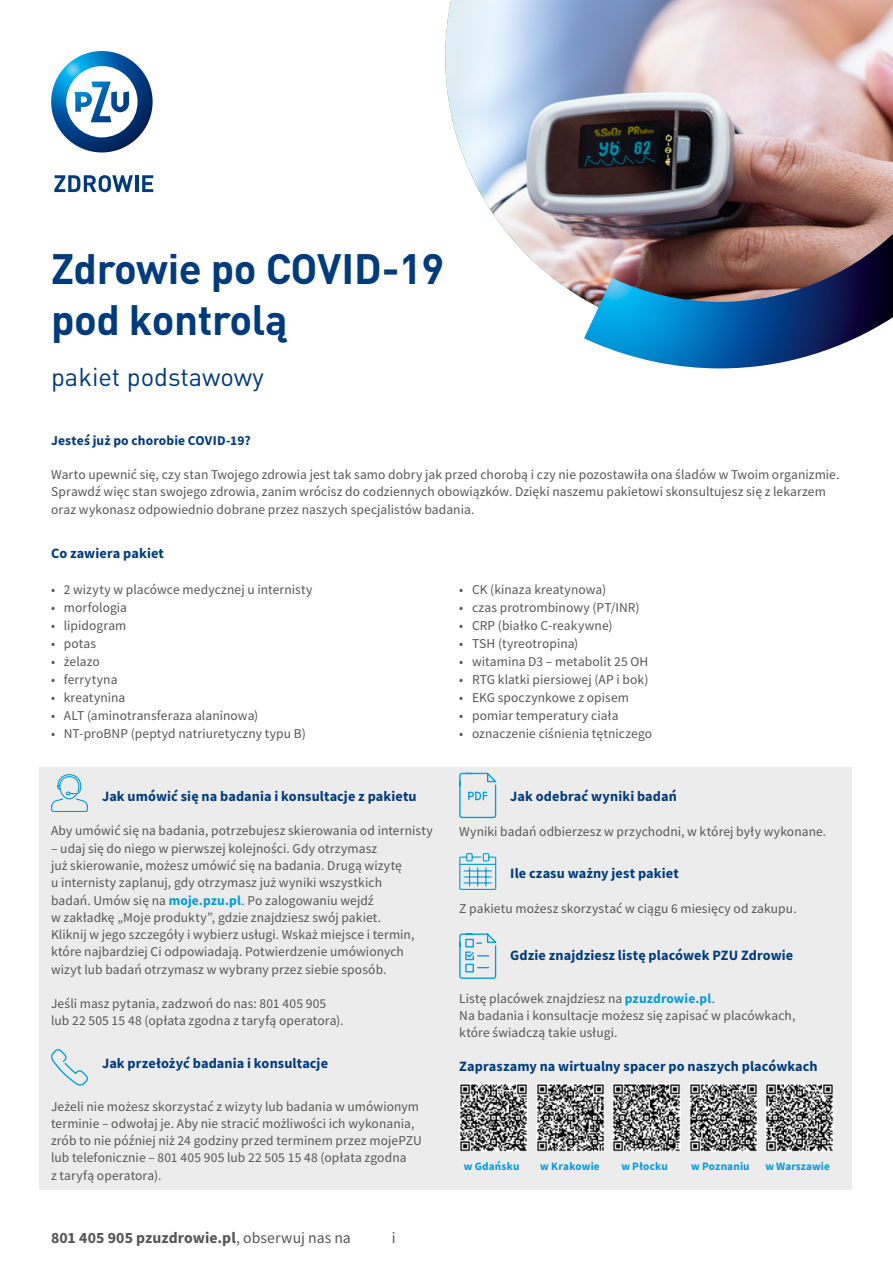
<style>
.page{position:relative;width:893px;height:1263px;background:#fff}
.page>*{position:absolute;margin:0;border:0;box-sizing:border-box;transform-origin:0 0}
.t1{font:700 42px/51px "DIN Pro Pl";letter-spacing:-.01em;color:#003b7c}
.t2{font:25.5px "DIN Pro Pl";color:#003b7c}
.t3{font:700 15.75px "Source Sans Pro";letter-spacing:.005em;color:#565655}
.t4{font:15.75px "Source Sans Pro";color:#565655}
.t5{font:700 14.25px "Source Sans Pro";letter-spacing:.01em;color:#003b7c}
.t6{font:13.5px/17.2px "Source Sans Pro";letter-spacing:.005em;color:#565655}
.t7{font:700 13.5px "Source Sans Pro";letter-spacing:.01em;color:#003b7c}
.t8{font:700 11.25px "Source Sans Pro";letter-spacing:.015em;color:#039bd8}
.s1{font-weight:700;color:#039bd8}
.s2{font-weight:400}
.s3{color:#6e6e6e}
</style>
<div class="page">
<img style="left:445px;top:0;width:448px;height:300px">
<div style="left:40px;top:767px;width:812px;height:423px;background:#ececec"></div>
<svg style="left:51px;top:51px;width:102px;height:101px"></svg>
<svg style="left:54px;top:175px;width:79px;height:17px"></svg>
<hr style="left:135px;top:175px;width:3px;height:17px;background:#003b7c">
<svg style="left:142px;top:175px;width:11px;height:17px"></svg>
<svg style="left:51px;top:774px;width:37px;height:38px"></svg>
<svg style="left:51px;top:1049px;width:37px;height:37px"></svg>
<svg style="left:459px;top:772px;width:38px;height:47px"></svg>
<svg style="left:459px;top:853px;width:38px;height:37px"></svg>
<svg style="left:459px;top:933px;width:38px;height:46px"></svg>
<img style="left:460px;top:1083px;width:68px;height:68px">
<img style="left:536px;top:1083px;width:68px;height:68px">
<img style="left:613px;top:1083px;width:68px;height:68px">
<img style="left:689px;top:1083px;width:68px;height:68px">
<img style="left:766px;top:1083px;width:68px;height:68px">
<svg style="left:584px;top:234px;width:309px;height:134px;background:#566c88"></svg>
<h1 class="t1" style="left:51px;top:242px;width:395px">Zdrowie po COVID-19 pod kontrolą</h1>
<h2 class="t2" style="left:51px;top:361px;width:214px">pakiet podstawowy</h2>
<p class="t7" style="left:51px;top:431px;width:201px">Jesteś już po chorobie COVID-19?</p>
<p class="t6" style="left:51px;top:466px;width:790px">Warto upewnić się, czy stan Twojego zdrowia jest tak samo dobry jak przed chorobą i czy nie pozostawiła ona śladów w Twoim organizmie.<br>Sprawdź więc stan swojego zdrowia, zanim wrócisz do codziennych obowiązków. Dzięki naszemu pakietowi skonsultujesz się z lekarzem oraz wykonasz odpowiednio dobrane przez naszych specjalistów badania.</p>
<p class="t5" style="left:51px;top:544px;width:114px">Co zawiera pakiet</p>
<p class="t6" style="left:51px;top:581px;width:263px">• 2 wizyty w placówce medycznej u internisty</p>
<p class="t6" style="left:51px;top:599px;width:78px">• morfologia</p>
<p class="t6" style="left:51px;top:617px;width:77px">• lipidogram</p>
<p class="t6" style="left:51px;top:635px;width:47px">• potas</p>
<p class="t6" style="left:51px;top:653px;width:50px">• żelazo</p>
<p class="t6" style="left:51px;top:671px;width:68px">• ferrytyna</p>
<p class="t6" style="left:51px;top:689px;width:76px">• kreatynina</p>
<p class="t6" style="left:51px;top:707px;width:209px">• ALT (aminotransferaza alaninowa)</p>
<p class="t6" style="left:51px;top:725px;width:256px">• NT-proBNP (peptyd natriuretyczny typu B)</p>
<p class="t5" style="left:102px;top:786px;width:316px">Jak umówić się na badania i konsultacje z pakietu</p>
<p class="t6" style="left:51px;top:822px;width:383px">Aby umówić się na badania, potrzebujesz skierowania od internisty</p>
<p class="t6" style="left:51px;top:839px;width:365px">– udaj się do niego w pierwszej kolejności. Gdy otrzymasz<br>już skierowanie, możesz umówić się na badania. Drugą wizytę<br>u internisty zaplanuj, gdy otrzymasz już wyniki wszystkich badań. Umów się na <span class="s1">moje.pzu.pl</span>. Po zalogowaniu wejdź<br>w zakładkę „Moje produkty”, gdzie znajdziesz swój pakiet.<br>Kliknij w jego szczegóły i wybierz usługi. Wskaż miejsce i termin, które najbardziej Ci odpowiadają. Potwierdzenie umówionych wizyt lub badań otrzymasz w wybrany przez siebie sposób.</p>
<p class="t6" style="left:51px;top:994px;width:294px">Jeśli masz pytania, zadzwoń do nas: 801 405 905 lub 22 505 15 48 (opłata zgodna z taryfą operatora).</p>
<p class="t5" style="left:102px;top:1053px;width:228px">Jak przełożyć badania i konsultacje</p>
<p class="t6" style="left:51px;top:1097px;width:372px">Jeżeli nie możesz skorzystać z wizyty lub badania w umówionym terminie – odwołaj je. Aby nie stracić możliwości ich wykonania, zrób to nie później niż 24 godziny przed terminem przez mojePZU lub telefonicznie – 801 405 905 lub 22 505 15 48 (opłata zgodna<br>z taryfą operatora).</p>
<p class="t3" style="left:51px;top:1227px;width:301px">801 405 905 pzuzdrowie.pl<span class="s2">, obserwuj nas na</span></p>
<p class="t4" style="left:392px;top:1227px;width:5px">i</p>
<p class="t6" style="left:459px;top:581px;width:148px">• CK (kinaza kreatynowa)</p>
<p class="t6" style="left:459px;top:599px;width:182px">• czas protrombinowy (PT/INR)</p>
<p class="t6" style="left:459px;top:617px;width:155px">• CRP (białko C-reakywne)</p>
<p class="t6" style="left:459px;top:635px;width:121px">• TSH (tyreotropina)</p>
<p class="t6" style="left:459px;top:653px;width:191px">• witamina D3 – metabolit 25 OH</p>
<p class="t6" style="left:459px;top:671px;width:191px">• RTG klatki piersiowej (AP i bok)</p>
<p class="t6" style="left:459px;top:689px;width:171px">• EKG spoczynkowe z opisem</p>
<p class="t6" style="left:459px;top:707px;width:161px">• pomiar temperatury ciała</p>
<p class="t6" style="left:459px;top:725px;width:194px">• oznaczenie ciśnienia tętniczego</p>
<p class="t5" style="left:510px;top:787px;width:168px">Jak odebrać wyniki badań</p>
<p class="t6" style="left:459px;top:822px;width:369px">Wyniki badań odbierzesz w przychodni, w której były wykonane<span class="s3">.</span></p>
<p class="t5" style="left:510px;top:864px;width:170px">Ile czasu ważny jest pakiet</p>
<p class="t6" style="left:459px;top:899px;width:339px">Z pakietu możesz skorzystać w ciągu 6 miesięcy od zakupu.</p>
<p class="t5" style="left:510px;top:945px;width:284px">Gdzie znajdziesz listę placówek PZU Zdrowie</p>
<p class="t6" style="left:459px;top:989px;width:338px">Listę placówek znajdziesz na <span class="s1">pzuzdrowie.pl</span>.<br>Na badania i konsultacje możesz się zapisać w placówkach, które świadczą takie usługi.</p>
<p class="t5" style="left:459px;top:1057px;width:360px">Zapraszamy na wirtualny spacer po naszych placówkach</p>
<p class="t8" style="left:464px;top:1158px;width:57px">w Gdańsku</p>
<p class="t8" style="left:540px;top:1158px;width:61px">w Krakowie</p>
<p class="t8" style="left:621px;top:1158px;width:48px">w Płocku</p>
<p class="t8" style="left:691px;top:1158px;width:60px">w Poznaniu</p>
<p class="t8" style="left:765px;top:1158px;width:66px">w Warszawie</p>
</div>
